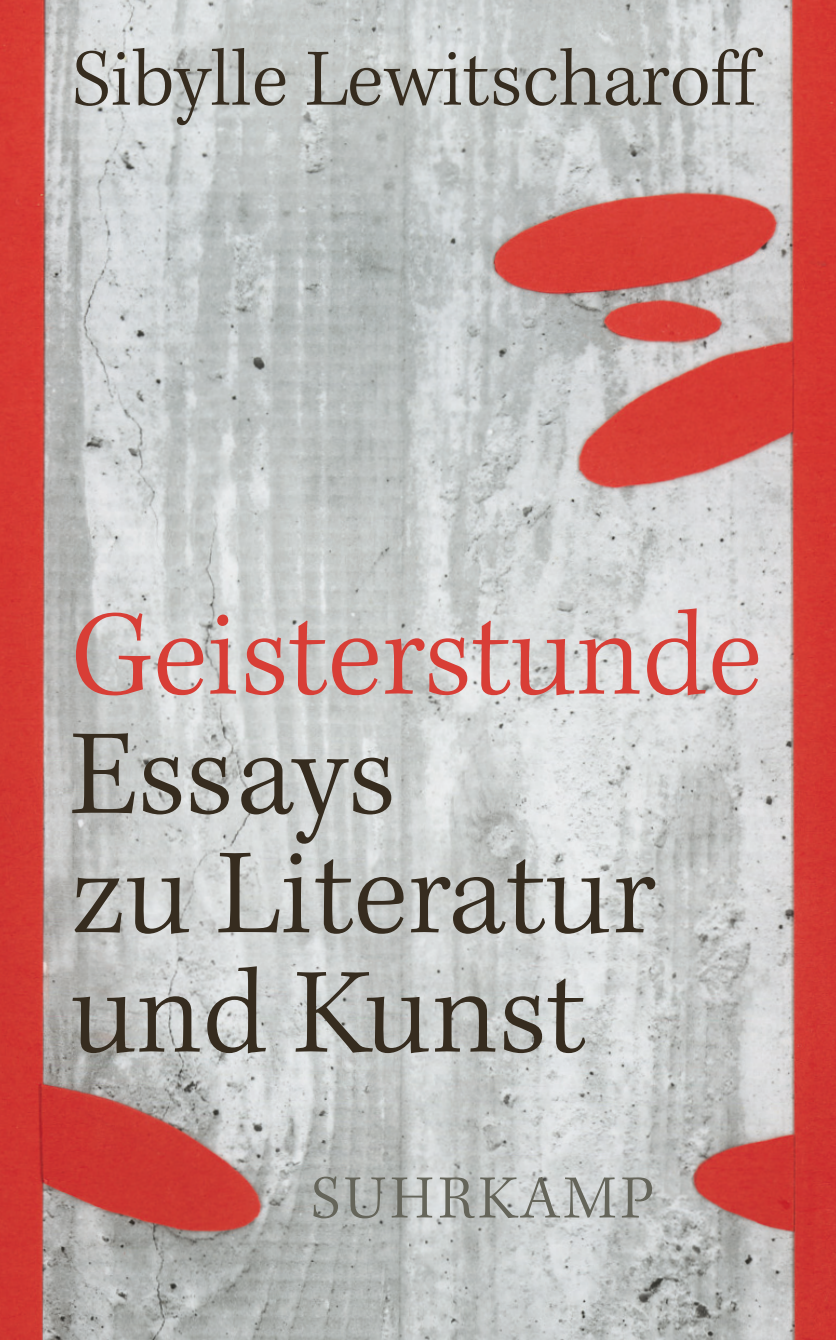
<style>
.page{position:relative;width:836px;height:1340px;background:#fff}
.page>*{position:absolute;margin:0;border:0;box-sizing:border-box;transform-origin:0 0}
.t1{font:300 124.88px/119.2px "Kepler Std";letter-spacing:-.005em;color:#362c1f}
.t2{font:300 124.88px "Kepler Std";letter-spacing:-.005em;color:#d83e36}
.t3{font:300 83.25px "Kepler Std";color:#362c1f}
.t4{font:300 63px "Kepler Std";letter-spacing:.065em;color:#65655a}
</style>
<div class="page">
<img style="left:0;top:0;width:836px;height:1339px">
<p class="t3" style="left:72px;top:32px;width:692px">Sibylle Lewitscharoff</p>
<p class="t2" style="left:70px;top:584px;width:693px">Geisterstunde</p>
<p class="t1" style="left:70px;top:719px;width:588px">Essays<br>zu Literatur und Kunst</p>
<p class="t4" style="left:311px;top:1162px;width:345px">Suhrkamp</p>
</div>
